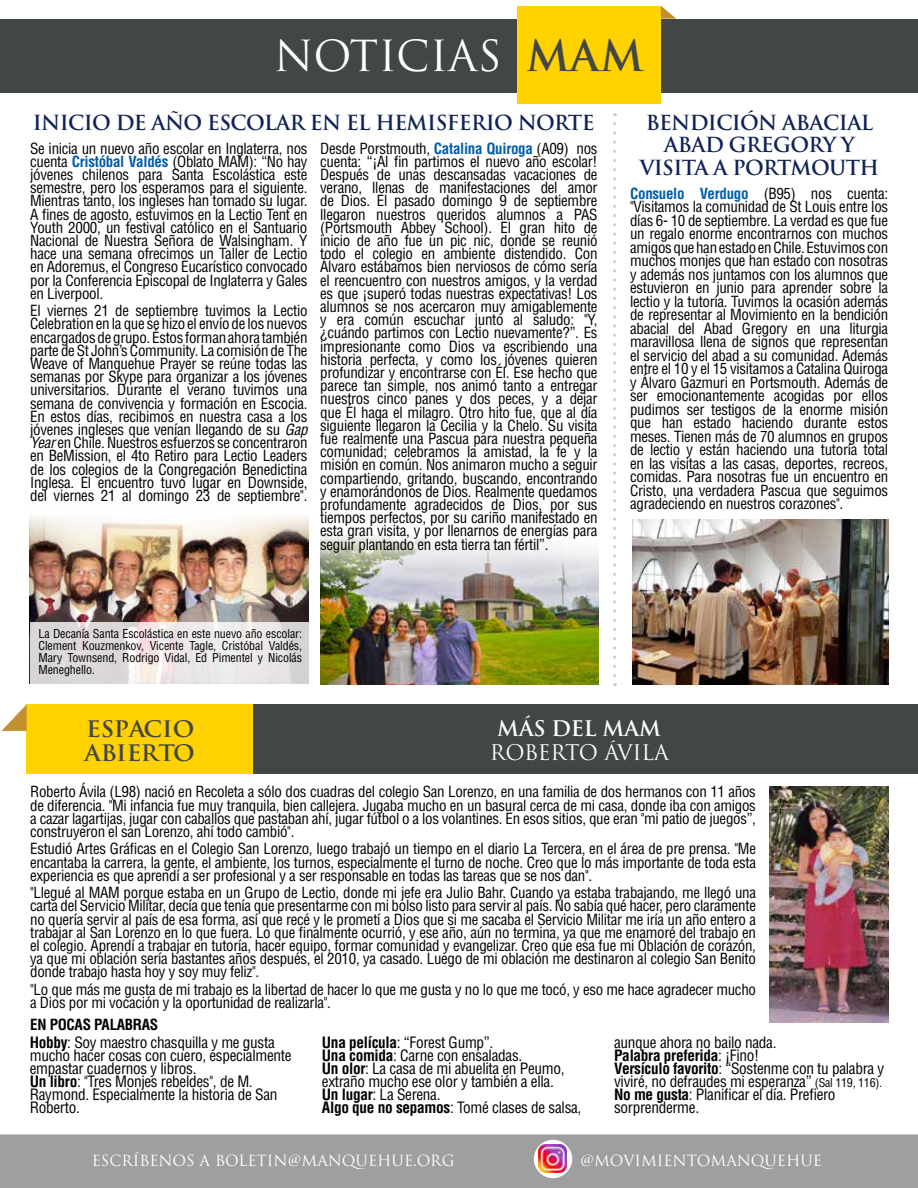
<style>
.page{position:relative;width:918px;height:1188px;background:#fff}
.page>*{position:absolute;margin:0;border:0;box-sizing:border-box;transform-origin:0 0}
.t1{font:41.7px "Trajan Pro";color:#fff}
.t2{font:700 22.2px/24.3px "Trajan Pro";color:#424645;scale:1.05 1}
.t3{font:21px "Trajan Pro";letter-spacing:-.02em;color:#fff}
.t4{font:700 21px "Trajan Pro";letter-spacing:-.005em;color:#fff}
.t5{font:700 20.25px/22.5px "Trajan Pro";letter-spacing:-.03em;color:#112256;text-align:center}
.t6{font:condensed 15.3px/13px "Helvetica LT Std";letter-spacing:-.02em;color:#000}
.t7{font:condensed 15px/13.2px "Helvetica LT Std";letter-spacing:-.02em;color:#000;text-align:justify}
.t8{font:15px "Trajan Pro";color:#fff}
.t9{font:700 condensed 15px "Helvetica LT Std";letter-spacing:-.02em;color:#000}
.t10{font:condensed 12px/12px "Helvetica LT Std";letter-spacing:-.01em;color:#000;text-align:justify}
.s1{font-weight:700;color:#424645}
.s2{font-weight:700;color:#005daa}
.s3{font-style:italic}
.s4{font-weight:700}
.s5{font-size:12px}
</style>
<div class="page">
<img style="left:320px;top:535px;width:278px;height:150px">
<img style="left:30px;top:516px;width:278px;height:106px">
<svg style="left:30px;top:622px;width:278px;height:62px;background:#e5e1e1"></svg>
<div style="left:0;top:19px;width:918px;height:73px;background:#424645"></div>
<div style="left:517px;top:6px;width:144px;height:97px;background:#ffd200"></div>
<svg style="left:661px;top:6px;width:15px;height:13px"></svg>
<div style="left:0;top:1135px;width:918px;height:53px;background:#9ea0a0"></div>
<div style="left:534px;top:1140px;width:38px;height:38px;background:#fff;border-radius:50%"></div>
<img style="left:539px;top:1144px;width:28px;height:29px">
<svg style="left:613px;top:113px;width:3px;height:563px"></svg>
<div style="left:253px;top:705px;width:665px;height:69px;background:#424645"></div>
<div style="left:27px;top:705px;width:226px;height:69px;background:#ffd200"></div>
<svg style="left:1px;top:704px;width:26px;height:27px"></svg>
<img style="left:770px;top:786px;width:118px;height:236px">
<img style="left:632px;top:520px;width:256px;height:165px">
<h1 class="t1" style="left:274px;top:30px;width:371px">NOTICIAS <span class="s1">MAM</span></h1>
<h3 class="t5" style="left:33px;top:111px;width:563px">INICIO DE AÑO ESCOLAR EN EL HEMISFERIO NORTE</h3>
<h3 class="t5" style="left:640px;top:111px;width:241px">BENDICIÓN ABACIAL<br>ABAD GREGORY Y<br>VISITA A PORTMOUTH</h3>
<p class="t7" style="left:320px;top:141px;width:279px">Desde Porstmouth, <span class="s2">Catalina Quiroga</span> (A09) nos cuenta: “¡Al fin partimos el nuevo año escolar!<br>Después de unas descansadas vacaciones de verano, llenas de manifestaciones del amor de Dios. El pasado domingo 9 de septiembre llegaron nuestros queridos alumnos a PAS (Portsmouth Abbey School). El gran hito de inicio de año fue un pic nic, donde se reunió todo el colegio en ambiente distendido. Con Álvaro estábamos bien nerviosos de cómo sería el reencuentro con nuestros amigos, y la verdad es que ¡superó todas nuestras expectativas! Los alumnos se nos acercaron muy amigablemente y era común escuchar junto al saludo: "Y, ¿cuándo partimos con Lectio nuevamente?”. Es impresionante como Dios va escribiendo una historia perfecta, y como los jóvenes quieren profundizar y encontrarse con Él. Ese hecho que parece tan simple, nos animó tanto a entregar nuestros cinco panes y dos peces, y a dejar que Él haga el milagro. Otro hito fue, que al día siguiente llegaron la Cecilia y la Chelo. Su visita fue realmente una Pascua para nuestra pequeña comunidad; celebramos la amistad, la fe y la misión en común. Nos animaron mucho a seguir compartiendo, gritando, buscando, encontrando y enamorándonos de Dios. Realmente quedamos profundamente agradecidos de Dios, por sus tiempos perfectos, por su cariño manifestado en esta gran visita, y por llenarnos de energías para seguir plantando en esta tierra tan fértil”.</p>
<p class="t7" style="left:30px;top:141px;width:279px">Se inicia un nuevo año escolar en Inglaterra, nos cuenta <span class="s2">Cristóbal Valdés</span> (Oblato MAM): “No hay jóvenes chilenos para Santa Escolástica este semestre, pero los esperamos para el siguiente.<br>Mientras tanto, los ingleses han tomado su lugar.<br>A fines de agosto, estuvimos en la Lectio Tent en Youth 2000, un festival católico en el Santuario Nacional de Nuestra Señora de Walsingham. Y hace una semana ofrecimos un Taller de Lectio en Adoremus, el Congreso Eucarístico convocado por la Conferencia Episcopal de Inglaterra y Gales en Liverpool.</p>
<p class="t7" style="left:30px;top:304px;width:279px">El viernes 21 de septiembre tuvimos la Lectio Celebration en la que se hizo el envío de los nuevos encargados de grupo. Éstos forman ahora también parte de St John’s Community. La comisión de The Weave of Manquehue Prayer se reúne todas las semanas por Skype para organizar a los jóvenes universitarios. Durante el verano tuvimos una semana de convivencia y formación en Escocia.<br>En estos días, recibimos en nuestra casa a los jóvenes ingleses que venían llegando de su <span class="s3">Gap Year</span> en Chile. Nuestros esfuerzos se concentraron en BeMission, el 4to Retiro para Lectio Leaders de los colegios de la Congregación Benedictina Inglesa. El encuentro tuvo lugar en Downside, del viernes 21 al domingo 23 de septiembre".</p>
<p class="t7" style="left:630px;top:186px;width:260px"><span class="s2">Consuelo Verdugo</span> (B95) nos cuenta: "Visitamos la comunidad de St Louis entre los días 6- 10 de septiembre. La verdad es que fue un regalo enorme encontrarnos con muchos amigos que han estado en Chile. Estuvimos con muchos monjes que han estado con nosotras y además nos juntamos con los alumnos que estuvieron en junio para aprender sobre la lectio y la tutoría. Tuvimos la ocasión además de representar al Movimiento en la bendición abacial del Abad Gregory en una liturgia maravillosa llena de signos que representan el servicio del abad a su comunidad. Además entre el 10 y el 15 visitamos a Catalina Quiroga y Álvaro Gazmuri en Portsmouth. Además de ser emocionantemente acogidas por ellos pudimos ser testigos de la enorme misión que han estado haciendo durante estos meses. Tienen más de 70 alumnos en grupos de lectio y están haciendo una tutoría total en las visitas a las casas, deportes, recreos, comidas. Para nosotras fue un encuentro en Cristo, una verdadera Pascua que seguimos agradeciendo en nuestros corazones".</p>
<p class="t10" style="left:39px;top:628px;width:265px">La Decanía Santa Escolástica en este nuevo año escolar:<br>Clement Kouzmenkov, Vicente Tagle, Cristóbal Valdés, Mary Townsend, Rodrigo Vidal, Ed Pimentel y Nicolás Meneghello.</p>
<h2 class="t2" style="left:85px;top:717px;width:107px">ESPACIO<br>ABIERTO</h2>
<h3 class="t4" style="left:497px;top:715px;width:165px">MÁS DEL MAM</h3>
<h3 class="t3" style="left:490px;top:739px;width:181px">ROBERTO ÁVILA</h3>
<p class="t7" style="left:30px;top:785px;width:727px">Roberto Ávila (L98) nació en Recoleta a sólo dos cuadras del colegio San Lorenzo, en una familia de dos hermanos con 11 años de diferencia. "Mi infancia fue muy tranquila, bien callejera. Jugaba mucho en un basural cerca de mi casa, donde iba con amigos a cazar lagartijas, jugar con caballos que pastaban ahí, jugar fútbol o a los volantines. En esos sitios, que eran "mi patio de juegos”, construyeron el san Lorenzo, ahí todo cambió".</p>
<p class="t7" style="left:30px;top:842px;width:727px">Estudió Artes Gráficas en el Colegio San Lorenzo, luego trabajó un tiempo en el diario La Tercera, en el área de pre prensa. "Me encantaba la carrera, la gente, el ambiente, los turnos, especialmente el turno de noche. Creo que lo más importante de toda esta experiencia es que aprendí a ser profesional y a ser responsable en todas las tareas que se nos dan".</p>
<p class="t7" style="left:30px;top:886px;width:727px">"Llegué al MAM porque estaba en un Grupo de Lectio, donde mi jefe era Julio Bahr. Cuando ya estaba trabajando, me llegó una carta del Servicio Militar, decía que tenía que presentarme con mi bolso listo para servir al país. No sabía qué hacer, pero claramente no quería servir al país de esa forma, así que recé y le prometí a Dios que si me sacaba el Servicio Militar me iría un año entero a trabajar al San Lorenzo en lo que fuera. Lo que finalmente ocurrió, y ese año, aún no termina, ya que me enamoré del trabajo en el colegio. Aprendí a trabajar en tutoría, hacer equipo, formar comunidad y evangelizar. Creo que esa fue mi Oblación de corazón, ya que mi oblación sería bastantes años después, el 2010, ya casado. Luego de mi oblación me destinaron al colegio San Benito donde trabajo hasta hoy y soy muy feliz".</p>
<p class="t7" style="left:30px;top:983px;width:727px">"Lo que más me gusta de mi trabajo es la libertad de hacer lo que me gusta y no lo que me tocó, y eso me hace agradecer mucho a Dios por mi vocación y la oportunidad de realizarla".</p>
<p class="t9" style="left:30px;top:1015px;width:130px">EN POCAS PALABRAS</p>
<p class="t6" style="left:30px;top:1036px;width:263px"><span class="s4">Hobby</span>: Soy maestro chasquilla y me gusta mucho hacer cosas con cuero, especialmente empastar cuadernos y libros.<br><span class="s4">Un libro</span>: "Tres Monjes rebeldes", de M.<br>Raymond. Especialmente la historia de San Roberto.</p>
<p class="t6" style="left:322px;top:1036px;width:261px"><span class="s4">Una película</span>: “Forest Gump”.<br><span class="s4">Una comida</span>: Carne con ensaladas.<br><span class="s4">Un olor</span>: La casa de mi abuelita en Peumo, extraño mucho ese olor y también a ella.<br><span class="s4">Un lugar</span>: La Serena.<br><span class="s4">Algo que no sepamos</span>: Tomé clases de salsa,</p>
<p class="t6" style="left:614px;top:1036px;width:272px">aunque ahora no bailo nada.<br><span class="s4">Palabra preferida</span>: ¡Fino!<br><span class="s4">Versículo favorito</span>: “Sostenme con tu palabra y viviré, no defraudes mi esperanza” <span class="s5">(Sal 119, 116).<br></span><span class="s4">No me gusta</span>: Planificar el día. Prefiero sorprenderme.</p>
<p class="t8" style="left:92px;top:1151px;width:364px">ESCRÍBENOS A BOLETIN@MANQUEHUE.ORG</p>
<p class="t8" style="left:580px;top:1151px;width:243px">@MOVIMIENTOMANQUEHUE</p>
</div>
